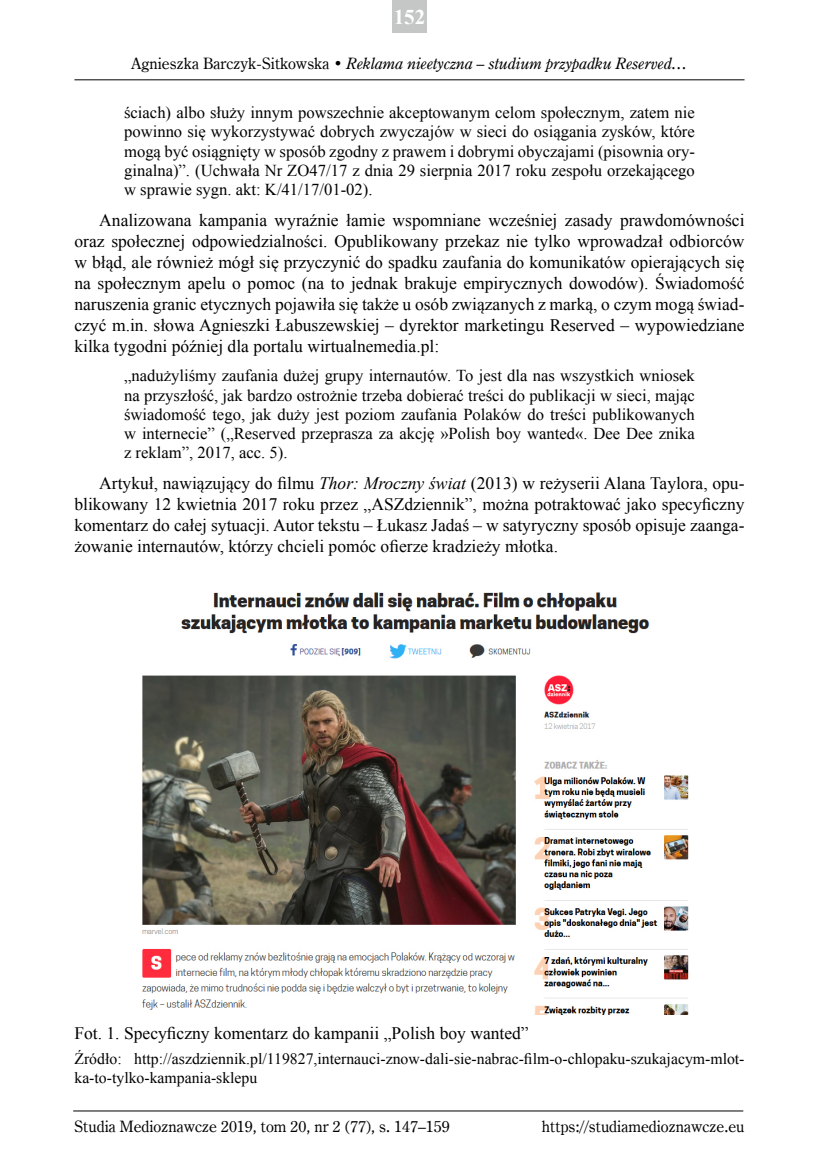
<style>
.page{position:relative;width:819px;height:1166px;background:#fff}
.page>*{position:absolute;margin:0;border:0;box-sizing:border-box;transform-origin:0 0}
.t1{font:700 21px "Times New Roman";color:#fff}
.t2{font:17.5px/21px "Times New Roman";color:#000;text-align:justify}
.t3{font:16.62px/19.2px "Times New Roman";color:#000;text-align:justify}
.t4{font:15.75px/19.2px "Times New Roman";color:#000}
.t5{font:15.75px "Century Oldst EU";color:#000}
.t6{font:italic 15.75px "Century Oldst EU";color:#000}
.s1{font-style:normal}
.s2{font-style:italic}
</style>
<div class="page">
<div style="left:392px;top:0;width:35px;height:32px;background:#c5c6c6"></div>
<hr style="left:74px;top:79px;width:670px;height:1px;background:#000">
<hr style="left:73px;top:1110px;width:670px;height:1px;background:#000">
<img style="left:142px;top:592px;width:547px;height:423px">
<p class="t1" style="left:394px;top:5px;width:33px">152</p>
<p class="t6" style="left:131px;top:53px;width:558px"><span class="s1">Agnieszka Barczyk-Sitkowska •</span> Reklama nieetyczna – studium przypadku Reserved…</p>
<p class="t3" style="left:124px;top:103px;width:572px">ściach) albo służy innym powszechnie akceptowanym celom społecznym, zatem nie powinno się wykorzystywać dobrych zwyczajów w sieci do osiągania zysków, które mogą być osiągnięty w sposób zgodny z prawem i dobrymi obyczajami (pisownia ory&shy;ginalna)”. (Uchwała Nr ZO47/17 z dnia 29 sierpnia 2017 roku zespołu orzekającego w sprawie sygn. akt: K/41/17/01-02).</p>
<p class="t2" style="left:74px;top:210px;width:671px;text-indent:25px">Analizowana kampania wyraźnie łamie wspomniane wcześniej zasady prawdomówności oraz społecznej odpowiedzialności. Opublikowany przekaz nie tylko wprowadzał odbiorców w błąd, ale również mógł się przyczynić do spadku zaufania do komunikatów opierających się na społecznym apelu o pomoc (na to jednak brakuje empirycznych dowodów). Świadomość naruszenia granic etycznych pojawiła się także u osób związanych z marką, o czym mogą świad&shy;czyć m.in. słowa Agnieszki Łabuszewskiej – dyrektor marketingu Reserved – wypowiedziane kilka tygodni później dla portalu wirtualnemedia.pl:</p>
<p class="t3" style="left:124px;top:366px;width:572px">„nadużyliśmy zaufania dużej grupy internautów. To jest dla nas wszystkich wniosek na przyszłość, jak bardzo ostrożnie trzeba dobierać treści do publikacji w sieci, mając świadomość tego, jak duży jest poziom zaufania Polaków do treści publikowanych w internecie” („Reserved przeprasza za akcję »Polish boy wanted«. Dee Dee znika z reklam”, 2017, acc. 5).</p>
<p class="t2" style="left:74px;top:473px;width:671px;text-indent:25px">Artykuł, nawiązujący do filmu <span class="s2">Thor: Mroczny świat</span> (2013) w reżyserii Alana Taylora, opu&shy;blikowany 12 kwietnia 2017 roku przez „ASZdziennik”, można potraktować jako specyficzny komentarz do całej sytuacji. Autor tekstu – Łukasz Jadaś – w satyryczny sposób opisuje zaanga&shy;żowanie internautów, którzy chcieli pomóc ofierze kradzieży młotka.</p>
<p class="t2" style="left:74px;top:1023px;width:455px">Fot. 1. Specyficzny komentarz do kampanii „Polish boy wanted”</p>
<p class="t4" style="left:74px;top:1049px;width:671px">Źródło: http://aszdziennik.pl/119827,internauci-znow-dali-sie-nabrac-film-o-chlopaku-szukajacym-mlot&shy;ka-to-tylko-kampania-sklepu</p>
<p class="t5" style="left:74px;top:1116px;width:377px">Studia Medioznawcze 2019, tom 20, nr 2 (77), s. 147–159</p>
<p class="t5" style="left:542px;top:1116px;width:204px">https://studiamedioznawcze.eu</p>
</div>
